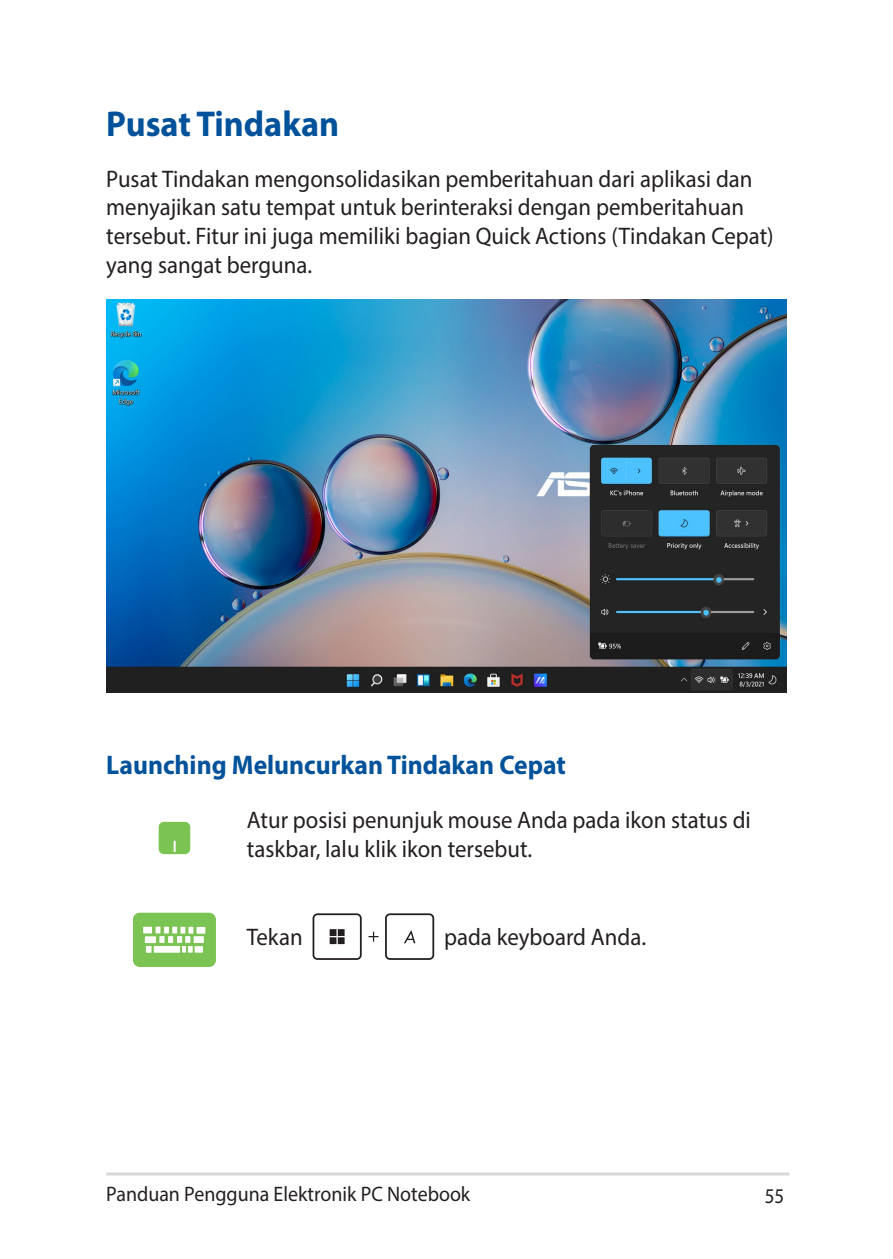
<style>
.page{position:relative;width:893px;height:1259px;background:#fff}
.page>*{position:absolute;margin:0;border:0;box-sizing:border-box;transform-origin:0 0}
.t1{font:700 36px "Myriad Pro";color:#01529a;scale:.95 1}
.t2{font:700 27px "Myriad Pro";color:#01529a;scale:.95 1}
.t3{font:24px/28.8px "Myriad Pro";color:#231f20;scale:.95 1}
.t4{font:21px "Myriad Pro";color:#231f20;scale:.95 1}
.t5{font:21px "Myriad Pro";color:#231f20;scale:.9 1}
</style>
<div class="page">
<hr style="left:106px;top:1172px;width:683px;height:3px;background:#d8d8d8">
<img style="left:106px;top:300px;width:681px;height:392px">
<div style="left:159px;top:822px;width:31px;height:32px;background:#7bc352;border-radius:5px"></div>
<svg style="left:174px;top:841px;width:2px;height:11px"></svg>
<div style="left:134px;top:914px;width:81px;height:51px;background:#7bc352;border-radius:6px"></div>
<div style="left:133px;top:912px;width:83px;height:55px;border:2px solid #7bc352;border-radius:6px"></div>
<div style="left:197px;top:927px;width:8px;height:6px;background:#fff"></div>
<div style="left:145px;top:936px;width:11px;height:7px;background:#fff"></div>
<div style="left:194px;top:936px;width:10px;height:7px;background:#fff"></div>
<svg style="left:146px;top:926px;width:47px;height:26px"></svg>
<div style="left:195px;top:946px;width:8px;height:6px;background:#fff"></div>
<div style="left:143px;top:926px;width:9px;height:7px;background:#fff"></div>
<div style="left:385px;top:913px;width:49px;height:47px;border:2px solid #231f20;border-radius:4px"></div>
<svg style="left:368px;top:931px;width:11px;height:10px"></svg>
<div style="left:313px;top:913px;width:49px;height:47px;border:2px solid #231f20;border-radius:4px"></div>
<svg style="left:404px;top:930px;width:11px;height:13px"></svg>
<div style="left:330px;top:937px;width:6px;height:7px;background:#231f20"></div>
<div style="left:338px;top:929px;width:7px;height:7px;background:#231f20"></div>
<div style="left:330px;top:929px;width:6px;height:7px;background:#231f20"></div>
<div style="left:338px;top:937px;width:7px;height:7px;background:#231f20"></div>
<h1 class="t1" style="left:106px;top:101px;width:247px">Pusat Tindakan</h1>
<p class="t3" style="left:106px;top:164px;width:704px">Pusat Tindakan mengonsolidasikan pemberitahuan dari aplikasi dan menyajikan satu tempat untuk berinteraksi dengan pemberitahuan tersebut. Fitur ini juga memiliki bagian Quick Actions (Tindakan Cepat) yang sangat berguna.</p>
<p class="t2" style="left:106px;top:747px;width:485px">Launching Meluncurkan Tindakan Cepat</p>
<p class="t3" style="left:247px;top:805px;width:532px">Atur posisi penunjuk mouse Anda pada ikon status di taskbar, lalu klik ikon tersebut.</p>
<p class="t3" style="left:247px;top:922px;width:60px">Tekan</p>
<p class="t3" style="left:444px;top:922px;width:214px">pada keyboard Anda.</p>
<p class="t4" style="left:106px;top:1180px;width:385px">Panduan Pengguna Elektronik PC Notebook</p>
<p class="t5" style="left:765px;top:1182px;width:23px">55</p>
</div>
